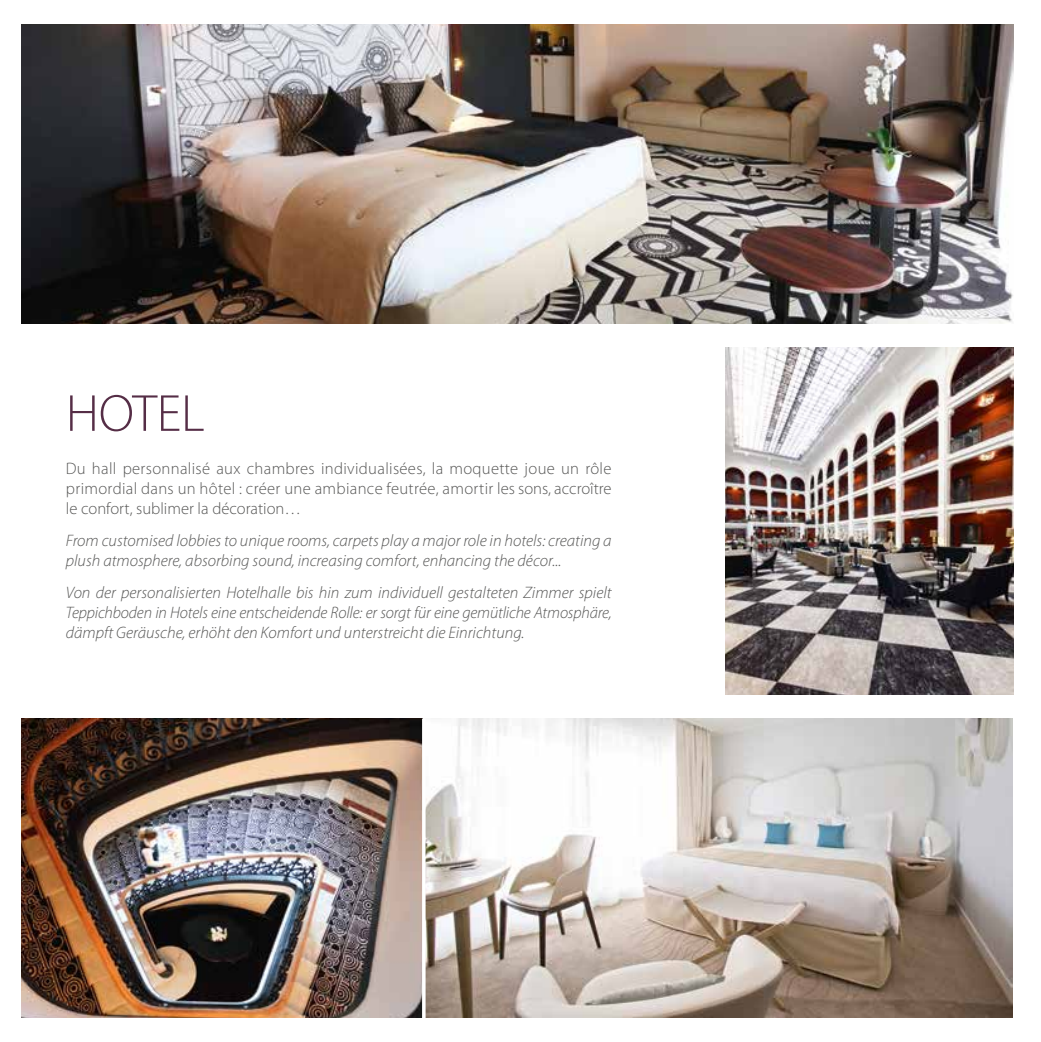
<style>
.page{position:relative;width:1041px;height:1042px;background:#fff}
.page>*{position:absolute;margin:0;border:0;box-sizing:border-box;transform-origin:0 0}
.t1{font:300 52.5px "Myriad Pro";letter-spacing:-.005em;color:#552d46}
.t2{font:italic 300 16.62px/19.9px "Myriad Pro";color:#575756}
.t3{font:300 16.62px/19.9px "Myriad Pro";color:#575756;text-align:justify}
</style>
<div class="page">
<img style="left:21px;top:718px;width:992px;height:299px">
<img style="left:726px;top:347px;width:287px;height:347px">
<hr style="left:422px;top:718px;width:3px;height:324px;background:#fff">
<img style="left:21px;top:25px;width:992px;height:298px">
<h1 class="t1" style="left:66px;top:382px;width:140px">HOTEL</h1>
<p class="t3" style="left:66px;top:458px;width:547px">Du hall personnalisé aux chambres individualisées, la moquette joue un rôle primordial dans un hôtel : créer une ambiance feutrée, amortir les sons, accroître le confort, sublimer la décoration…</p>
<p class="t2" style="left:66px;top:530px;width:547px">From customised lobbies to unique rooms, carpets play a major role in hotels: creating a plush atmosphere, absorbing sound, increasing comfort, enhancing the décor...</p>
<p class="t2" style="left:66px;top:582px;width:547px;text-align:justify">Von der personalisierten Hotelhalle bis hin zum individuell gestalteten Zimmer spielt Teppichboden in Hotels eine entscheidende Rolle: er sorgt für eine gemütliche Atmosphäre, dämpft Geräusche, erhöht den Komfort und unterstreicht die Einrichtung.</p>
</div>
